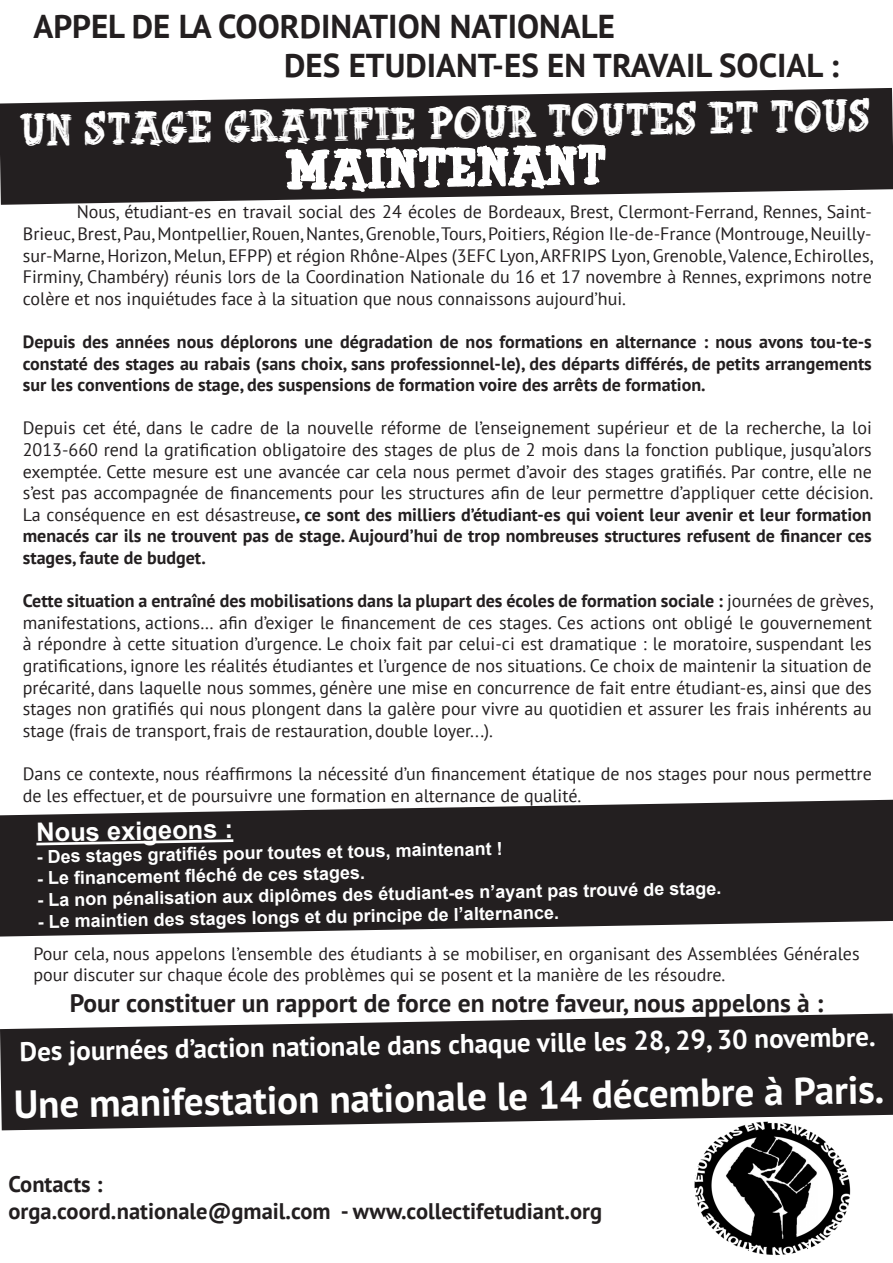
<style>
.page{position:relative;width:893px;height:1263px;background:#fff}
.page>*{position:absolute;margin:0;border:0;box-sizing:border-box;transform-origin:0 0}
.t1{font:55.5px "Butter Finger";color:#fff}
.t2{font:46.5px "Butter Finger";color:#fff}
.t3{font:700 39px "PT Sans";color:#fff}
.t4{font:700 33px "PT Sans";color:#231f20}
.t5{font:700 27px "PT Sans";color:#fff}
.t6{font:700 25.5px "PT Sans";color:#231f20}
.t7{font:700 25.5px "Arial";color:#fff}
.t8{font:700 22.5px "PT Sans";color:#231f20}
.t9{font:18px/21.6px "PT Sans";color:#231f20;text-align:justify}
.t10{font:700 18px/21.6px "PT Sans";color:#231f20;text-align:justify}
.t11{font:700 18px "Arial";color:#fff}
.s1{font-weight:700}
</style>
<div class="page">
<svg style="left:0;top:800px;width:893px;height:136px;background:#3b3738"></svg>
<svg style="left:34px;top:838px;width:202px;height:9px"></svg>
<svg style="left:0;top:88px;width:893px;height:117px;background:#403d3e"></svg>
<svg style="left:285px;top:88px;width:321px;height:117px"></svg>
<svg style="left:0;top:1013px;width:893px;height:117px;background:#3d3a3b"></svg>
<img style="left:691px;top:1121px;width:169px;height:134px">
<p class="t4" style="left:33px;top:4px;width:583px">APPEL DE LA COORDINATION NATIONALE</p>
<p class="t4" style="left:284px;top:44px;width:556px">DES ETUDIANT-ES EN TRAVAIL SOCIAL :</p>
<p class="t2" style="left:20px;top:103px;width:853px;rotate:-1deg">UN STAGE GRATIFIE POUR TOUTES ET TOUS</p>
<p class="t1" style="left:286px;top:138px;width:322px;rotate:-1deg">MAINTENANT</p>
<p class="t9" style="left:23px;top:201px;width:852px;text-indent:54px">Nous, étudiant-es en travail social des 24 écoles de Bordeaux, Brest, Clermont-Ferrand, Rennes, Saint-Brieuc, Brest, Pau, Montpellier, Rouen, Nantes, Grenoble, Tours, Poitiers, Région Ile-de-France (Montrouge, Neuilly&shy;sur-Marne, Horizon, Melun, EFPP) et région Rhône-Alpes (3EFC Lyon, ARFRIPS Lyon, Grenoble, Valence, Echirolles, Firminy, Chambéry) réunis lors de la Coordination Nationale du 16 et 17 novembre à Rennes, exprimons notre colère et nos inquiétudes face à la situation que nous connaissons aujourd’hui.</p>
<p class="t10" style="left:23px;top:330px;width:851px">Depuis des années nous déplorons une dégradation de nos formations en alternance : nous avons tou-te-s constaté des stages au rabais (sans choix, sans professionnel-le), des départs différés, de petits arrangements sur les conventions de stage, des suspensions de formation voire des arrêts de formation.</p>
<p class="t9" style="left:23px;top:417px;width:852px">Depuis cet été, dans le cadre de la nouvelle réforme de l’enseignement supérieur et de la recherche, la loi 2013-660 rend la gratification obligatoire des stages de plus de 2 mois dans la fonction publique, jusqu’alors exemptée. Cette mesure est une avancée car cela nous permet d’avoir des stages gratifiés. Par contre, elle ne s’est pas accompagnée de financements pour les structures afin de leur permettre d’appliquer cette décision.<br>La conséquence en est désastreuse<span class="s1">, ce sont des milliers d’étudiant-es qui voient leur avenir et leur formation menacés car ils ne trouvent pas de stage. Aujourd’hui de trop nombreuses structures refusent de financer ces stages, faute de budget.</span></p>
<p class="t9" style="left:23px;top:590px;width:852px"><span class="s1">Cette situation a entraîné des mobilisations dans la plupart des écoles de formation sociale :</span> journées de grèves, manifestations, actions… afin d’exiger le financement de ces stages. Ces actions ont obligé le gouvernement à répondre à cette situation d’urgence. Le choix fait par celui-ci est dramatique : le moratoire, suspendant les gratifications, ignore les réalités étudiantes et l’urgence de nos situations. Ce choix de maintenir la situation de précarité, dans laquelle nous sommes, génère une mise en concurrence de fait entre étudiant-es, ainsi que des stages non gratifiés qui nous plongent dans la galère pour vivre au quotidien et assurer les frais inhérents au stage (frais de transport, frais de restauration, double loyer...).</p>
<p class="t9" style="left:23px;top:762px;width:850px">Dans ce contexte, nous réaffirmons la nécessité d’un financement étatique de nos stages pour nous permettre de les effectuer, et de poursuivre une formation en alternance de qualité.</p>
<p class="t7" style="left:36px;top:815px;width:198px;rotate:-1deg">Nous exigeons :</p>
<p class="t11" style="left:36px;top:845px;width:468px;rotate:-1deg">- Des stages gratifi és pour toutes et tous, maintenant !</p>
<p class="t11" style="left:37px;top:866px;width:330px;rotate:-1deg">- Le fi nancement fl éché de ces stages.</p>
<p class="t11" style="left:37px;top:888px;width:686px;rotate:-1deg">- La non pénalisation aux diplômes des étudiant-es n’ayant pas trouvé de stage.</p>
<p class="t11" style="left:38px;top:909px;width:523px;rotate:-1deg">- Le maintien des stages longs et du principe de l’alternance.</p>
<p class="t9" style="left:33px;top:942px;width:828px">Pour cela, nous appelons l’ensemble des étudiants à se mobiliser, en organisant des Assemblées Générales pour discuter sur chaque école des problèmes qui se posent et la manière de les résoudre.</p>
<p class="t6" style="left:70px;top:986px;width:755px">Pour constituer un rapport de force en notre faveur, nous appelons à :</p>
<p class="t5" style="left:19px;top:1033px;width:858px;rotate:-1deg">Des journées d’action nationale dans chaque ville les 28, 29, 30 novembre.</p>
<p class="t3" style="left:13px;top:1078px;width:872px;rotate:-1deg">Une manifestation nationale le 14 décembre à Paris.</p>
<p class="t8" style="left:9px;top:1169px;width:95px">Contacts :</p>
<p class="t8" style="left:9px;top:1196px;width:595px">orga.coord.nationale@gmail.com - www.collectifetudiant.org</p>
</div>
